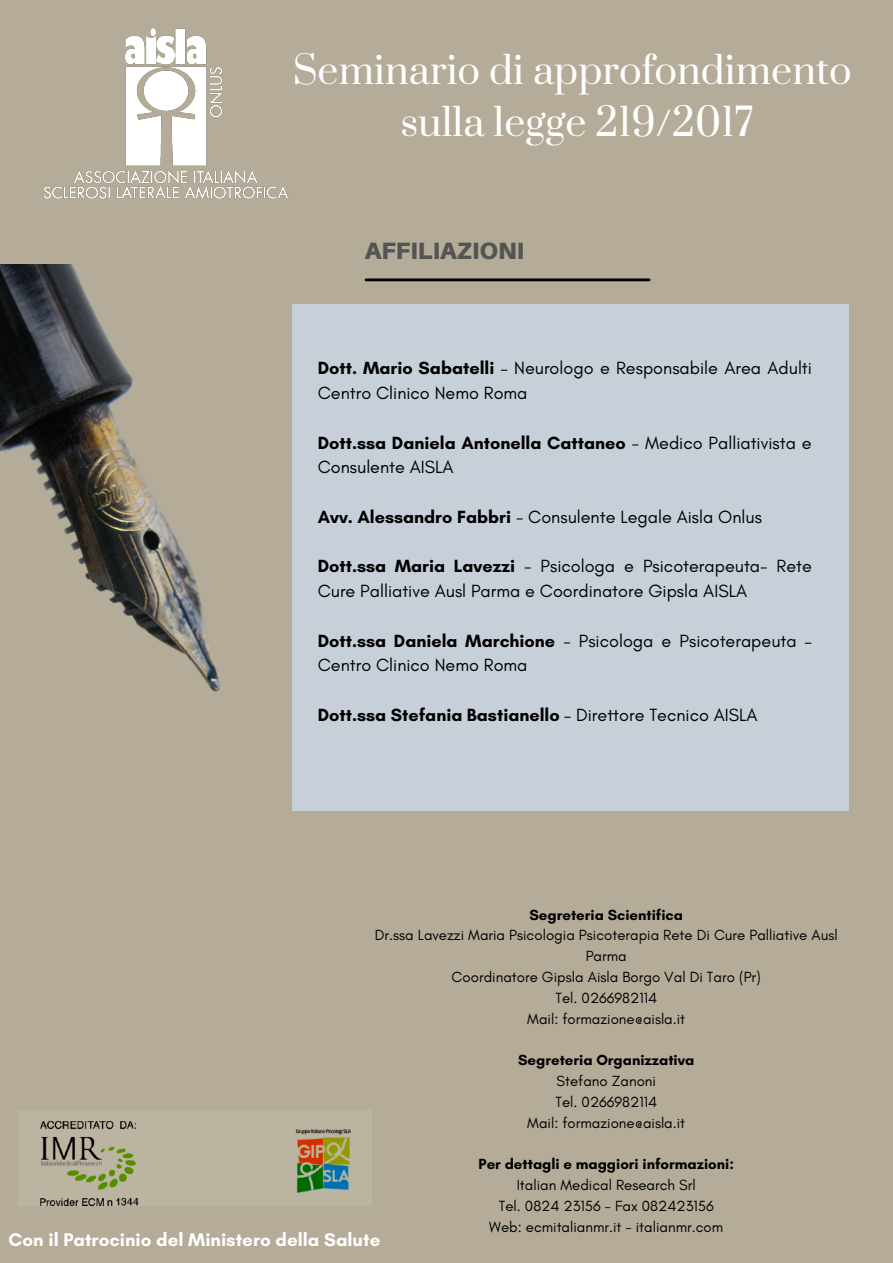
<style>
.page{position:relative;width:893px;height:1263px;background:#b4ac98}
.page>*{position:absolute;margin:0;border:0;box-sizing:border-box;transform-origin:0 0}
.t1{font:37.5px/52.3px "Prata";color:#fff;text-align:center}
.t2{font:900 23.62px "Aileron";color:#545454}
.t3{font:700 18.75px "Glacial Indifference";color:#fff}
.t4{font:18px/24.8px "Glacial Indifference";color:#000}
.t5{font:700 18px "Glacial Indifference";color:#000}
.t6{font:15px/20.9px "Glacial Indifference";color:#000;text-align:center}
.t7{font:700 15px "Glacial Indifference";color:#000}
.s1{font-weight:700}
.s2{font-weight:400}
</style>
<div class="page">
<img style="left:43px;top:28px;width:246px;height:171px">
<img style="left:0;top:264px;width:293px;height:461px">
<img style="left:40px;top:1120px;width:311px;height:85px">
<hr style="left:366px;top:278px;width:283px;height:3px;background:#000">
<div style="left:293px;top:304px;width:556px;height:507px;background:#c7d0d8"></div>
<h1 class="t1" style="left:293px;top:46px;width:560px">Seminario di approfondimento sulla legge 219/2017</h1>
<h2 class="t2" style="left:365px;top:236px;width:161px">AFFILIAZIONI</h2>
<p class="t4" style="left:318px;top:356px;width:496px"><span class="s1">Dott. Mario Sabatelli</span> – Neurologo e Responsabile Area Adulti<br>Centro Clinico Nemo Roma</p>
<p class="t4" style="left:318px;top:430px;width:495px"><span class="s1">Dott.ssa Daniela Antonella Cattaneo</span> - Medico Palliativista e<br>Consulente AISLA</p>
<p class="t4" style="left:318px;top:504px;width:446px"><span class="s1">Avv. Alessandro Fabbri</span> - Consulente Legale Aisla Onlus</p>
<p class="t4" style="left:318px;top:554px;width:496px"><span class="s1">Dott.ssa Maria Lavezzi</span> - Psicologa e Psicoterapeuta- Rete<br>Cure Palliative Ausl Parma e Coordinatore Gipsla AISLA</p>
<p class="t4" style="left:318px;top:628px;width:495px"><span class="s1">Dott.ssa Daniela Marchione</span> - Psicologa e Psicoterapeuta –<br>Centro Clinico Nemo Roma</p>
<p class="t5" style="left:318px;top:704px;width:441px">Dott.ssa Stefania Bastianello <span class="s2">– Direttore Tecnico AISLA</span></p>
<p class="t7" style="left:529px;top:905px;width:155px">Segreteria Scientifica</p>
<p class="t6" style="left:375px;top:925px;width:464px">Dr.ssa Lavezzi Maria Psicologia Psicoterapia Rete Di Cure Palliative Ausl Parma<br>Coordinatore Gipsla Aisla Borgo Val Di Taro (Pr)<br>Tel. 0266982114<br>Mail: formazione@aisla.it</p>
<p class="t7" style="left:518px;top:1051px;width:178px">Segreteria Organizzativa</p>
<p class="t6" style="left:527px;top:1070px;width:159px">Stefano Zanoni<br>Tel. 0266982114<br>Mail: formazione@aisla.it</p>
<p class="t7" style="left:478px;top:1155px;width:257px">Per dettagli e maggiori informazioni:</p>
<p class="t6" style="left:489px;top:1174px;width:235px">Italian Medical Research Srl<br>Tel. 0824 23156 - Fax 082423156<br>Web: ecmitalianmr.it - italianmr.com</p>
<p class="t3" style="left:9px;top:1228px;width:373px">Con il Patrocinio del Ministero della Salute</p>
</div>
